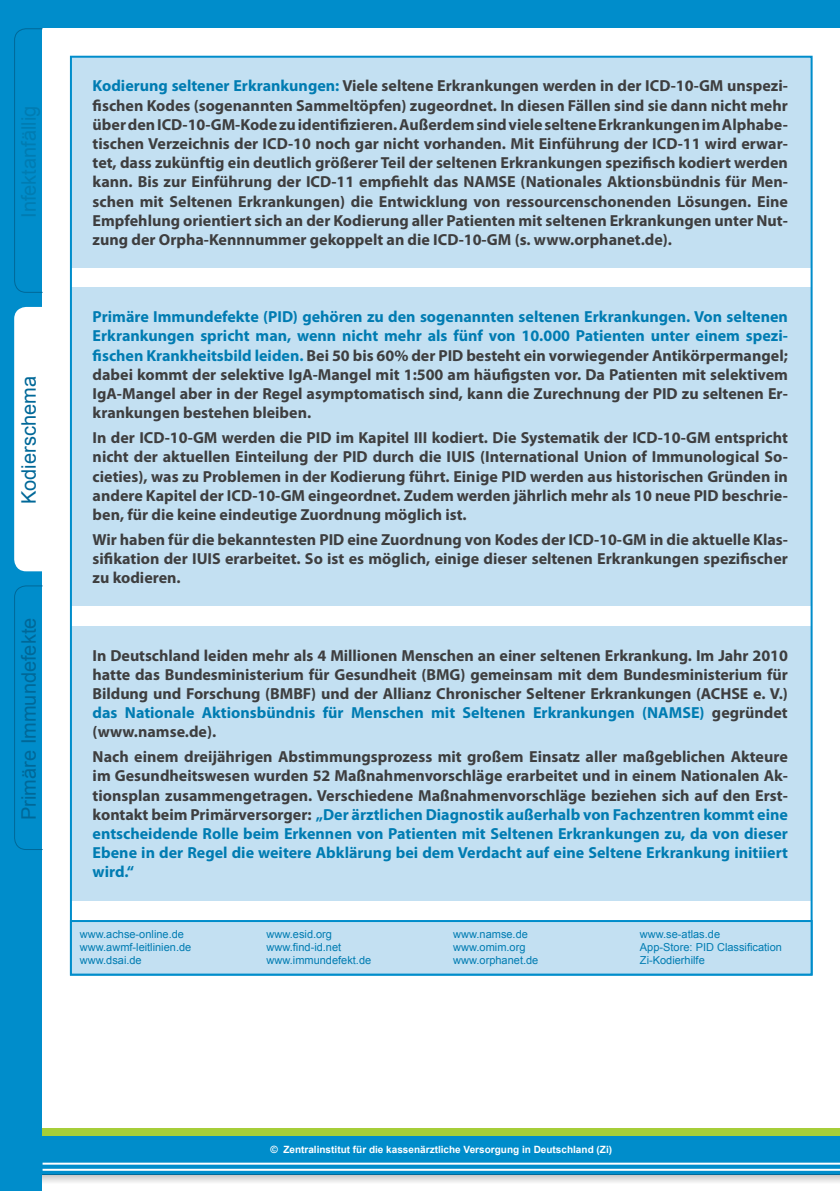
<style>
.page{position:relative;width:840px;height:1191px;background:#fff}
.page>*{position:absolute;margin:0;border:0;box-sizing:border-box;transform-origin:0 0}
.t1{font:20px "Arial";color:#006898}
.t2{font:20px "Arial";color:#007cb2}
.t3{font:700 16px/19.2px "Myriad Pro";color:#3e3e3f;text-align:justify}
.t4{font:11px/13.2px "Arial";color:#007cb2}
.t5{font:700 10px "Arial";color:#fff}
.s1{color:#007cb2}
</style>
<div class="page">
<div style="left:0;top:0;width:839px;height:1191px;background:#008dcb"></div>
<div style="left:43px;top:28px;width:796px;height:1163px;background:#fff"></div>
<div style="left:43px;top:1128px;width:796px;height:8px;background:#a6ce39"></div>
<div style="left:43px;top:1136px;width:796px;height:38px;background:#008dcb"></div>
<svg style="left:43px;top:1174px;width:796px;height:8px;background:#c1ced4"></svg>
<hr style="left:43px;top:1162px;width:796px;height:2px;background:#fff">
<hr style="left:43px;top:1168px;width:796px;height:2px;background:#fff">
<svg style="left:14px;top:28px;width:29px;height:265px"></svg>
<svg style="left:14px;top:585px;width:29px;height:265px"></svg>
<div style="left:14px;top:307px;width:29px;height:264px;background:#fff"></div>
<div style="left:70px;top:287px;width:740px;height:319px;background:#c3e0f2"></div>
<div style="left:70px;top:57px;width:740px;height:211px;background:#c3e0f2"></div>
<div style="left:70px;top:626px;width:740px;height:274px;background:#c3e0f2"></div>
<div style="left:71px;top:921px;width:740px;height:53px;background:#c3e0f2"></div>
<div style="left:70px;top:920px;width:742px;height:55px;border:2px solid #008dcb"></div>
<p class="t2" style="left:16px;top:218px;width:114px;rotate:-90deg">Infektanfällig</p>
<p class="t1" style="left:16px;top:504px;width:129px;rotate:-90deg">Kodierschema</p>
<p class="t1" style="left:16px;top:820px;width:204px;rotate:-90deg">Primäre Immundefekte</p>
<p class="t3" style="left:93px;top:77px;width:696px"><span class="s1">Kodierung seltener Erkrankungen:</span> Viele seltene Erkrankungen werden in der ICD-10-GM unspezi&shy;fischen Kodes (sogenannten Sammeltöpfen) zugeordnet. In diesen Fällen sind sie dann nicht mehr über den ICD-10-GM-Kode zu identifizieren. Außerdem sind viele seltene Erkrankungen im Alphabe&shy;tischen Verzeichnis der ICD-10 noch gar nicht vorhanden. Mit Einführung der ICD-11 wird erwar&shy;tet, dass zukünftig ein deutlich größerer Teil der seltenen Erkrankungen spezifisch kodiert werden kann. Bis zur Einführung der ICD-11 empfiehlt das NAMSE (Nationales Aktionsbündnis für Men&shy;schen mit Seltenen Erkrankungen) die Entwicklung von ressourcenschonenden Lösungen. Eine Empfehlung orientiert sich an der Kodierung aller Patienten mit seltenen Erkrankungen unter Nut&shy;zung der Orpha-Kennnummer gekoppelt an die ICD-10-GM (s. www.orphanet.de).</p>
<p class="t3" style="left:93px;top:307px;width:696px"><span class="s1">Primäre Immundefekte (PID) gehören zu den sogenannten seltenen Erkrankungen. Von seltenen Erkrankungen spricht man, wenn nicht mehr als fünf von 10.000 Patienten unter einem spezi&shy;fischen Krankheitsbild leiden.</span> Bei 50 bis 60% der PID besteht ein vorwiegender Antikörpermangel; dabei kommt der selektive IgA-Mangel mit 1:500 am häufigsten vor. Da Patienten mit selektivem IgA-Mangel aber in der Regel asymptomatisch sind, kann die Zurechnung der PID zu seltenen Er&shy;krankungen bestehen bleiben.</p>
<p class="t3" style="left:93px;top:428px;width:696px">In der ICD-10-GM werden die PID im Kapitel III kodiert. Die Systematik der ICD-10-GM entspricht nicht der aktuellen Einteilung der PID durch die IUIS (International Union of Immunological So&shy;cieties), was zu Problemen in der Kodierung führt. Einige PID werden aus historischen Gründen in andere Kapitel der ICD-10-GM eingeordnet. Zudem werden jährlich mehr als 10 neue PID beschrie&shy;ben, für die keine eindeutige Zuordnung möglich ist.</p>
<p class="t3" style="left:93px;top:530px;width:696px">Wir haben für die bekanntesten PID eine Zuordnung von Kodes der ICD-10-GM in die aktuelle Klas&shy;sifikation der IUIS erarbeitet. So ist es möglich, einige dieser seltenen Erkrankungen spezifischer zu kodieren.</p>
<p class="t3" style="left:93px;top:646px;width:696px">In Deutschland leiden mehr als 4 Millionen Menschen an einer seltenen Erkrankung. Im Jahr 2010 hatte das Bundesministerium für Gesundheit (BMG) gemeinsam mit dem Bundesministerium für Bildung und Forschung (BMBF) und der Allianz Chronischer Seltener Erkrankungen (ACHSE e. V.) <span class="s1">das Nationale Aktionsbündnis für Menschen mit Seltenen Erkrankungen (NAMSE)</span> gegründet (www.namse.de).</p>
<p class="t3" style="left:93px;top:747px;width:696px">Nach einem dreijährigen Abstimmungsprozess mit großem Einsatz aller maßgeblichen Akteure im Gesundheitswesen wurden 52 Maßnahmenvorschläge erarbeitet und in einem Nationalen Ak&shy;tionsplan zusammengetragen. Verschiedene Maßnahmenvorschläge beziehen sich auf den Erst&shy;kontakt beim Primärversorger: <span class="s1">„Der ärztlichen Diagnostik außerhalb von Fachzentren kommt eine entscheidende Rolle beim Erkennen von Patienten mit Seltenen Erkrankungen zu, da von dieser Ebene in der Regel die weitere Abklärung bei dem Verdacht auf eine Seltene Erkrankung initiiert wird.“</span></p>
<p class="t4" style="left:80px;top:927px;width:113px">www.achse-online.de www.awmf-leitlinien.de www.dsai.de</p>
<p class="t4" style="left:266px;top:927px;width:106px">www.esid.org www.find-id.net www.immundefekt.de</p>
<p class="t4" style="left:453px;top:927px;width:86px">www.namse.de www.omim.org www.orphanet.de</p>
<p class="t4" style="left:639px;top:927px;width:143px">www.se-atlas.de<br>App-Store: PID Classification<br>Zi-Kodierhilfe</p>
<p class="t5" style="left:270px;top:1143px;width:343px">© Zentralinstitut für die kassenärztliche Versorgung in Deutschland (Zi)</p>
</div>
